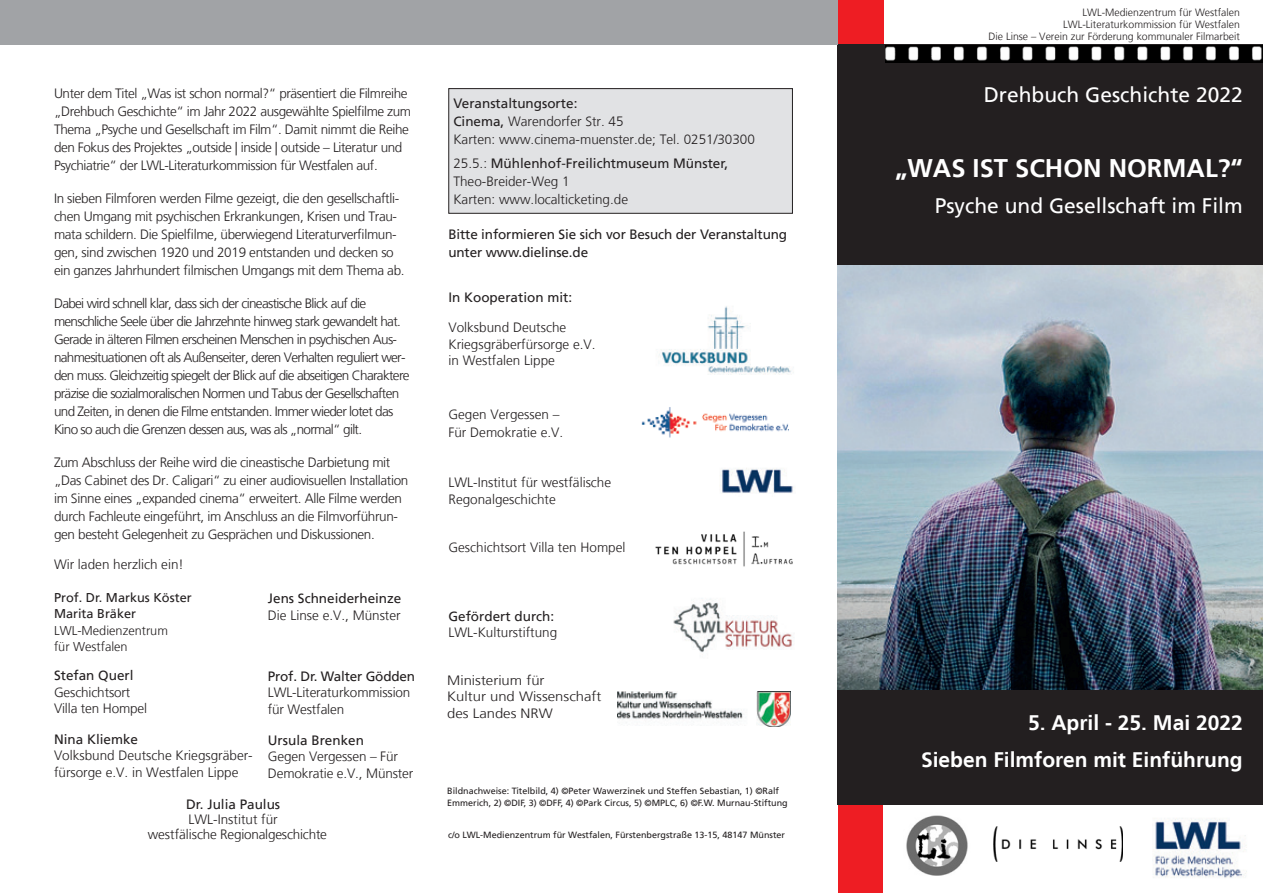
<style>
.page{position:relative;width:1263px;height:893px;background:#fff}
.page>*{position:absolute;margin:0;border:0;box-sizing:border-box;transform-origin:0 0}
.t1{font:700 25.5px "Frutiger LT";color:#fff}
.t2{font:21px "Frutiger LT";color:#fff}
.t3{font:700 21px/37.5px "Frutiger LT";color:#fff;text-align:right}
.t4{font:300 13.5px/18px "Frutiger LT";letter-spacing:-.025em;color:#231f20}
.t5{font:300 13.5px/18px "Frutiger LT";letter-spacing:-.05em;color:#231f20}
.t6{font:300 13.5px/18px "Frutiger LT";color:#231f20}
.t7{font:13.5px/18px "Frutiger LT";color:#231f20}
.t8{font:300 13.5px/16.5px "Frutiger LT";color:#231f20;scale:1.1 1}
.t9{font:12.75px/16.5px "Frutiger LT";color:#231f20}
.t10{font:300 12.75px/16.5px "Frutiger LT";color:#231f20}
.t11{font:300 10.5px/12px "Frutiger LT";color:#231f20;text-align:right}
.t12{font:9px/12px "Frutiger LT";color:#231f20}
.s1{font-weight:400}
</style>
<div class="page">
<div style="left:834px;top:0;width:49px;height:45px;background:#ee1d23"></div>
<div style="left:838px;top:803px;width:44px;height:90px;background:#ee1d23"></div>
<div style="left:838px;top:45px;width:425px;height:221px;background:#231f20"></div>
<img style="left:886px;top:45px;width:377px;height:18px">
<img style="left:1153px;top:818px;width:94px;height:60px">
<div style="left:838px;top:686px;width:425px;height:119px;background:#231f20"></div>
<div style="left:0;top:0;width:838px;height:45px;background:#a1a3a6"></div>
<img style="left:838px;top:265px;width:425px;height:425px">
<img style="left:993px;top:826px;width:129px;height:36px">
<div style="left:449px;top:89px;width:343px;height:124px;background:#e1e2e4"></div>
<div style="left:448px;top:88px;width:345px;height:126px;border:1px solid #231f20"></div>
<img style="left:655px;top:531px;width:138px;height:36px">
<img style="left:641px;top:407px;width:147px;height:31px">
<img style="left:659px;top:306px;width:135px;height:68px">
<img style="left:722px;top:468px;width:71px;height:25px">
<img style="left:673px;top:598px;width:119px;height:55px">
<img style="left:618px;top:691px;width:172px;height:35px">
<img style="left:906px;top:815px;width:62px;height:60px">
<p class="t11" style="left:988px;top:6px;width:253px">LWL-Medienzentrum für Westfalen<br>LWL-Literaturkommission für Westfalen<br>Die Linse – Verein zur Förderung kommunaler Filmarbeit</p>
<p class="t4" style="left:54px;top:85px;width:355px">Unter dem Titel „Was ist schon normal?“ präsentiert die Filmreihe</p>
<h2 class="t2" style="left:984px;top:82px;width:261px">Drehbuch Geschichte 2022</h2>
<p class="t4" style="left:54px;top:103px;width:359px">„Drehbuch Geschichte“ im Jahr 2022 ausgewählte Spielfilme zum Thema „Psyche und Gesellschaft im Film“. Damit nimmt die Reihe den Fokus des Projektes „outside | inside | outside – Literatur und Psychiatrie“ der LWL-Literaturkommission für Westfalen auf.</p>
<p class="t4" style="left:54px;top:190px;width:352px">In sieben Filmforen werden Filme gezeigt, die den gesellschaftli&shy;chen Umgang mit psychischen Erkrankungen, Krisen und Trau&shy;mata schildern. Die Spielfilme, überwiegend Literaturverfilmun&shy;gen, sind zwischen 1920 und 2019 entstanden und decken so ein ganzes Jahrhundert filmischen Umgangs mit dem Thema ab.</p>
<p class="t5" style="left:54px;top:295px;width:357px">Dabei wird schnell klar, dass sich der cineastische Blick auf die menschliche Seele über die Jahrzehnte hinweg stark gewandelt hat.<br>Gerade in älteren Filmen erscheinen Menschen in psychischen Aus&shy;nahmesituationen oft als Außenseiter, deren Verhalten reguliert wer&shy;den muss. Gleichzeitig spiegelt der Blick auf die abseitigen Charaktere präzise die sozialmoralischen Normen und Tabus der Gesellschaften und Zeiten, in denen die Filme entstanden. Immer wieder lotet das Kino so auch die Grenzen dessen aus, was als „normal“ gilt.</p>
<p class="t4" style="left:54px;top:454px;width:356px">Zum Abschluss der Reihe wird die cineastische Darbietung mit „Das Cabinet des Dr. Caligari“ zu einer audiovisuellen Installation im Sinne eines „expanded cinema“ erweitert. Alle Filme werden durch Fachleute eingeführt, im Anschluss an die Filmvorführun&shy;gen besteht Gelegenheit zu Gesprächen und Diskussionen.</p>
<p class="t6" style="left:54px;top:556px;width:131px">Wir laden herzlich ein!</p>
<p class="t6" style="left:453px;top:95px;width:303px"><span class="s1">Veranstaltungsorte:<br>Cinema,</span> Warendorfer Str. 45<br>Karten: www.cinema-muenster.de; Tel. 0251/30300</p>
<p class="t6" style="left:453px;top:155px;width:276px">25.5.: <span class="s1">Mühlenhof-Freilichtmuseum Münster,<br></span>Theo-Breider-Weg 1<br>Karten: www.localticketing.de</p>
<p class="t7" style="left:448px;top:226px;width:340px">Bitte informieren Sie sich vor Besuch der Veranstaltung unter www.dielinse.de</p>
<p class="t7" style="left:448px;top:289px;width:125px">In Kooperation mit:</p>
<p class="t6" style="left:448px;top:319px;width:149px;line-height:16.5px">Volksbund Deutsche<br>Kriegsgräberfürsorge e.V. in Westfalen Lippe</p>
<h1 class="t1" style="left:895px;top:153px;width:349px">„WAS IST SCHON NORMAL?“</h1>
<h2 class="t2" style="left:935px;top:193px;width:310px">Psyche und Gesellschaft im Film</h2>
<p class="t6" style="left:448px;top:406px;width:116px">Gegen Vergessen –<br>Für Demokratie e.V.</p>
<p class="t6" style="left:448px;top:475px;width:164px;line-height:16.2px">LWL-Institut für westfälische<br>Regonalgeschichte</p>
<p class="t6" style="left:448px;top:539px;width:178px">Geschichtsort Villa ten Hompel</p>
<p class="t9" style="left:54px;top:589px;width:139px">Prof. Dr. Markus Köster<br>Marita Bräker</p>
<p class="t10" style="left:54px;top:622px;width:116px">LWL-Medienzentrum für Westfalen</p>
<p class="t7" style="left:54px;top:667px;width:81px">Stefan Querl</p>
<p class="t4" style="left:54px;top:684px;width:95px;line-height:16.5px">Geschichtsort<br>Villa ten Hompel</p>
<p class="t7" style="left:54px;top:730px;width:86px">Nina Kliemke</p>
<p class="t6" style="left:54px;top:747px;width:200px;line-height:16.5px">Volksbund Deutsche Kriegsgräber&shy;fürsorge e.V. in Westfalen Lippe</p>
<p class="t7" style="left:268px;top:590px;width:135px">Jens Schneiderheinze</p>
<p class="t6" style="left:268px;top:606px;width:134px">Die Linse e.V., Münster</p>
<p class="t7" style="left:268px;top:667px;width:149px">Prof. Dr. Walter Gödden</p>
<p class="t4" style="left:268px;top:685px;width:144px;line-height:16.5px">LWL-Literaturkommission für Westfalen</p>
<p class="t7" style="left:268px;top:731px;width:98px">Ursula Brenken</p>
<p class="t4" style="left:268px;top:748px;width:147px;line-height:16.5px">Gegen Vergessen – Für<br>Demokratie e.V., Münster</p>
<p class="t7" style="left:186px;top:795px;width:96px">Dr. Julia Paulus</p>
<p class="t4" style="left:148px;top:811px;width:181px;line-height:15px;text-indent:41px">LWL-Institut für westfälische Regionalgeschichte</p>
<p class="t7" style="left:448px;top:607px;width:107px">Gefördert durch:</p>
<p class="t6" style="left:448px;top:624px;width:110px">LWL-Kulturstiftung</p>
<p class="t8" style="left:447px;top:672px;width:142px">Ministerium für<br>Kultur und Wissenschaft des Landes NRW</p>
<p class="t12" style="left:447px;top:785px;width:342px">Bildnachweise: Titelbild, 4) ©Peter Wawerzinek und Steffen Sebastian, 1) ©Ralf<br>Emmerich, 2) ©DIF, 3) ©DFF, 4) ©Park Circus, 5) ©MPLC, 6) ©F.W. Murnau-Stiftung</p>
<p class="t12" style="left:448px;top:829px;width:338px">c/o LWL-Medienzentrum für Westfalen, Fürstenbergstraße 13-15, 48147 Münster</p>
<h2 class="t3" style="left:921px;top:704px;width:323px">5. April - 25. Mai 2022<br>Sieben Filmforen mit Einführung</h2>
</div>
